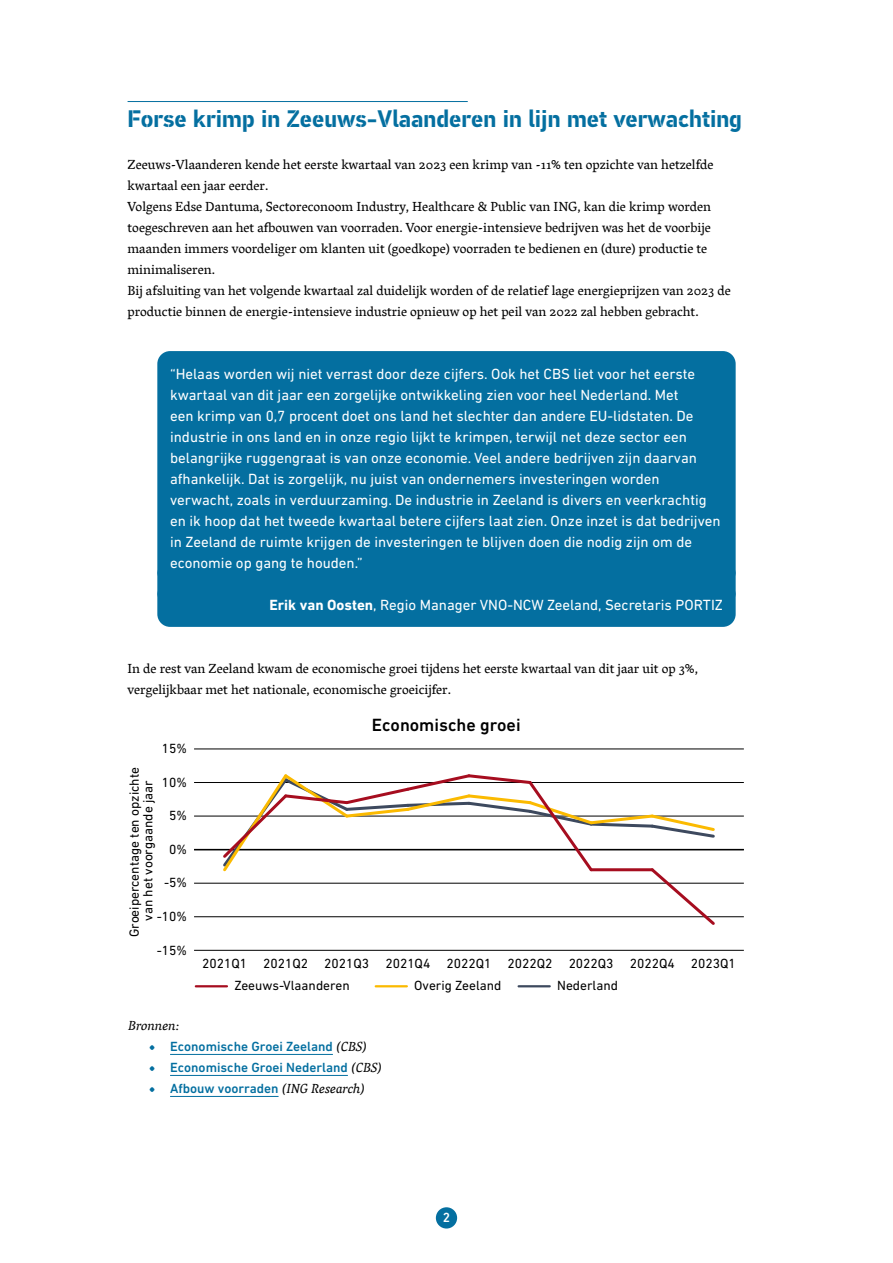
<style>
.page{position:relative;width:893px;height:1263px;background:#fff}
.page>*{position:absolute;margin:0;border:0;box-sizing:border-box;transform-origin:0 0}
.t1{font:700 24px "PF Din Stencil";color:#046fa0}
.t2{font:500 18px "DIN Next LT Pro";color:#000}
.t3{font:15px/21px "DIN Next LT Pro";color:#fff}
.t4{font:13.5px/21px "Vesper Pro";color:#000}
.t5{font:13.5px/13.5px "DIN Next LT Pro";color:#000;text-align:center}
.t6{font:500 13.5px "DIN Next LT Pro";color:#046fa0}
.t7{font:italic 13.5px "Vesper Pro";color:#000}
.t8{font:500 13.5px "DIN Next LT Pro";color:#fff}
.s1{font-weight:700}
.s2{font-family:"Vesper Pro";font-weight:400;font-size:21px}
.s3{font-family:"Vesper Pro";font-weight:400;font-style:italic;color:#000}
</style>
<div class="page">
<div style="left:436px;top:1207px;width:21px;height:21px;background:#046fa0;border-radius:50%"></div>
<hr style="left:194px;top:748px;width:550px;height:1px;background:#000">
<hr style="left:194px;top:950px;width:550px;height:1px;background:#000">
<hr style="left:196px;top:985px;width:31px;height:2px;background:#a60d1f">
<hr style="left:376px;top:985px;width:31px;height:2px;background:#fbba00">
<hr style="left:519px;top:985px;width:31px;height:2px;background:#3d495e">
<hr style="left:128px;top:101px;width:340px;height:1px;background:#046fa0">
<hr style="left:170px;top:1054px;width:163px;height:1px;background:#046fa0">
<hr style="left:170px;top:1075px;width:178px;height:1px;background:#046fa0">
<hr style="left:170px;top:1096px;width:109px;height:1px;background:#046fa0">
<div style="left:157px;top:351px;width:579px;height:234px;background:#046fa0;border-radius:13px"></div>
<div style="left:157px;top:561px;width:579px;height:45px;background:#046fa0;border-radius:13px"></div>
<div style="left:157px;top:582px;width:579px;height:45px;background:#046fa0;border-radius:13px"></div>
<hr style="left:194px;top:916px;width:550px;height:1px;background:#000">
<hr style="left:194px;top:883px;width:550px;height:1px;background:#000">
<hr style="left:194px;top:849px;width:550px;height:1px;background:#000">
<hr style="left:194px;top:816px;width:550px;height:1px;background:#000">
<hr style="left:194px;top:782px;width:550px;height:1px;background:#000">
<svg style="left:220px;top:774px;width:497px;height:151px"></svg>
<h2 class="t1" style="left:128px;top:105px;width:616px">Forse krimp in Zeeuws-Vlaanderen in lijn met verwachting</h2>
<p class="t4" style="left:128px;top:154px;width:605px">Zeeuws-Vlaanderen kende het eerste kwartaal van 2023 een krimp van -11% ten opzichte van hetzelfde kwartaal een jaar eerder.<br>Volgens Edse Dantuma, Sectoreconoom Industry, Healthcare &amp; Public van ING, kan die krimp worden toegeschreven aan het afbouwen van voorraden. Voor energie-intensieve bedrijven was het de voorbije maanden immers voordeliger om klanten uit (goedkope) voorraden te bedienen en (dure) productie te minimaliseren.<br>Bij afsluiting van het volgende kwartaal zal duidelijk worden of de relatief lage energieprijzen van 2023 de productie binnen de energie-intensieve industrie opnieuw op het peil van 2022 zal hebben gebracht.</p>
<p class="t3" style="left:170px;top:364px;width:552px">“Helaas worden wi niet verrast door deze cifers. Ook het CBS liet voor het eerste kwartaal van dit jaar een zorgelike ontwikkeling zien voor heel Nederland. Met<br>een krimp van 0,7 procent doet ons land het slechter dan andere EU-lidstaten. De industrie in ons land en in onze regio likt te krimpen, terwil net deze sector een belangrike ruggengraat is van onze economie. Veel andere bedriven zin daarvan afhankelik. Dat is zorgelik, nu juist van ondernemers investeringen worden verwacht, zoals in verduurzaming. De industrie in Zeeland is divers en veerkrachtig en ik hoop dat het tweede kwartaal betere cifers laat zien. Onze inzet is dat bedriven in Zeeland de ruimte krigen de investeringen te bliven doen die nodig zin om de economie op gang te houden.”</p>
<p class="t3" style="left:269px;top:595px;width:455px"><span class="s1">Erik van Oosten</span>, Regio Manager VNO-NCW Zeeland, Secretaris PORTIZ</p>
<p class="t4" style="left:128px;top:658px;width:572px">In de rest van Zeeland kwam de economische groei tijdens het eerste kwartaal van dit jaar uit op 3%, vergelijkbaar met het nationale, economische groeicijfer.</p>
<p class="t2" style="left:372px;top:714px;width:150px">Economische groei</p>
<p class="t5" style="left:162px;top:742px;width:27px">15%</p>
<p class="t5" style="left:127px;top:937px;width:172px;rotate:-90deg">Groeipercentage ten opzichte van het voorgaande jaar</p>
<p class="t5" style="left:162px;top:775px;width:27px">10%</p>
<p class="t5" style="left:169px;top:809px;width:19px">5%</p>
<p class="t5" style="left:169px;top:842px;width:19px">0%</p>
<p class="t5" style="left:164px;top:876px;width:24px">-5%</p>
<p class="t5" style="left:157px;top:909px;width:32px">-10%</p>
<p class="t5" style="left:157px;top:943px;width:32px">-15%</p>
<p class="t5" style="left:234px;top:952px;width:503px;line-height:22px;text-align:left;text-indent:-32px">2021Q1 2021Q2 2021Q3 2021Q4 2022Q1 2022Q2 2022Q3 2022Q4 2023Q1<br>Zeeuws-Vlaanderen</p>
<p class="t5" style="left:414px;top:978px;width:89px">Overig Zeeland</p>
<p class="t5" style="left:557px;top:978px;width:62px">Nederland</p>
<p class="t7" style="left:128px;top:1016px;width:53px">Bronnen:</p>
<p class="t6" style="left:149px;top:1039px;width:219px"><span class="s2">•</span> Economische Groei Zeeland <span class="s3">(CBS)</span></p>
<p class="t6" style="left:149px;top:1060px;width:234px"><span class="s2">•</span> Economische Groei Nederland <span class="s3">(CBS)</span></p>
<p class="t6" style="left:149px;top:1081px;width:217px"><span class="s2">•</span> Afbouw voorraden <span class="s3">(ING Research)</span></p>
<p class="t8" style="left:443px;top:1210px;width:9px">2</p>
</div>
